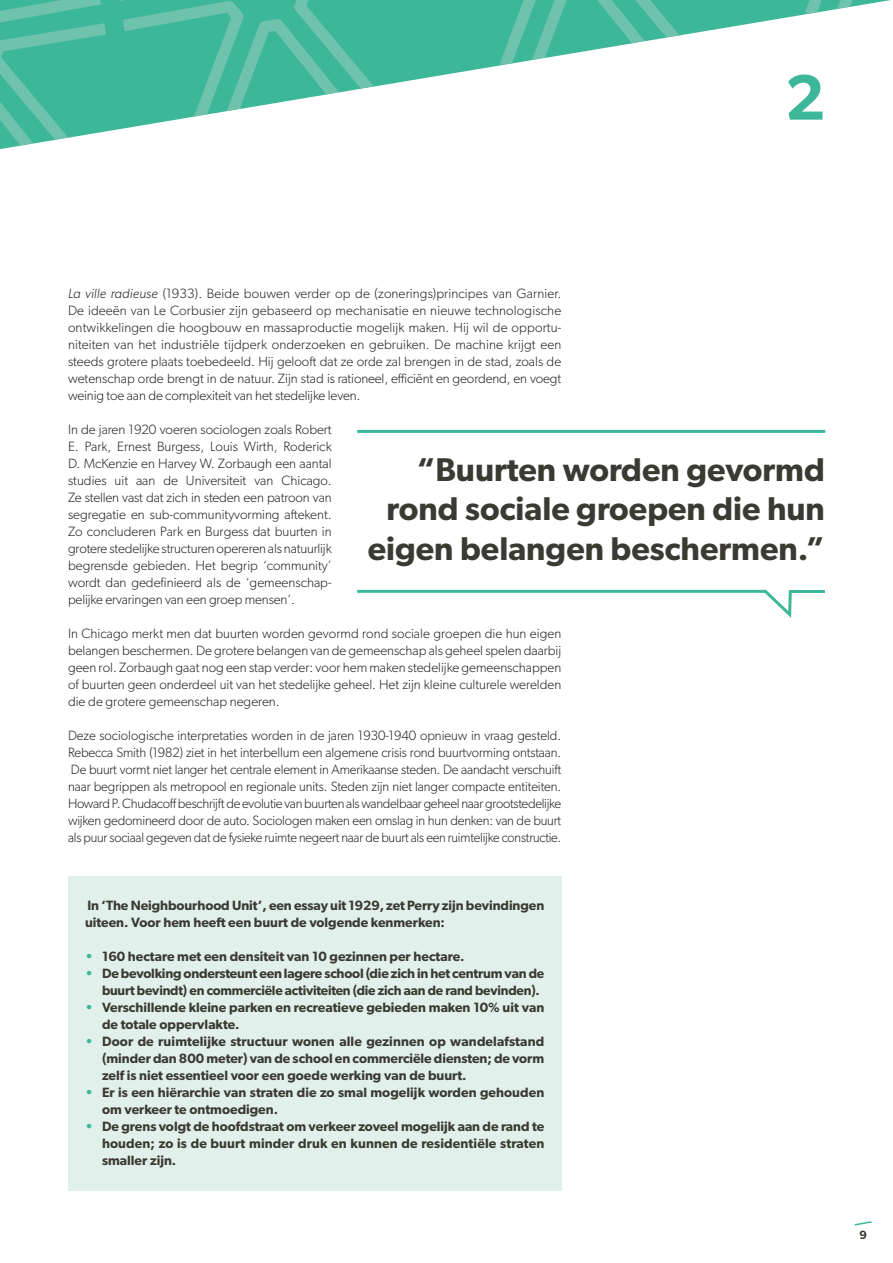
<style>
.page{position:relative;width:893px;height:1263px;background:#fff}
.page>*{position:absolute;margin:0;border:0;box-sizing:border-box;transform-origin:0 0}
.t1{font:600 64.5px "Gibson";color:#3db79a}
.t2{font:600 33px/39.6px "Gibson";color:#3b3a32;text-align:right}
.t3{font:300 13.5px/17px "Gibson";letter-spacing:-.01em;color:#231f20;text-align:justify}
.t4{font:600 13.5px/17px "Gibson";color:#3b3a32}
.t5{font:600 12px "Gibson";color:#3b3a32}
.s1{font-style:italic}
.s2{color:#3db79a}
</style>
<div class="page">
<svg style="left:106px;top:0;width:630px;height:132px"></svg>
<svg style="left:0;top:0;width:106px;height:150px;background:#55bea4"></svg>
<svg style="left:118px;top:0;width:293px;height:130px"></svg>
<svg style="left:423px;top:0;width:294px;height:78px"></svg>
<svg style="left:728px;top:0;width:163px;height:26px"></svg>
<svg style="left:854px;top:1221px;width:18px;height:5px"></svg>
<div style="left:68px;top:876px;width:493px;height:315px;background:#e1f0eb"></div>
<svg style="left:357px;top:589px;width:468px;height:29px"></svg>
<hr style="left:357px;top:430px;width:468px;height:3px;background:#3db79a">
<h1 class="t1" style="left:785px;top:75px;width:42px">2</h1>
<p class="t3" style="left:68px;top:286px;width:495px"><span class="s1">La ville radieuse</span> (1933). Beide bouwen verder op de (zonerings)principes van Garnier.<br>De ideeën van Le Corbusier zijn gebaseerd op mechanisatie en nieuwe technologische ontwikkelingen die hoogbouw en massaproductie mogelijk maken. Hij wil de opportu&shy;niteiten van het industriële tijdperk onderzoeken en gebruiken. De machine krijgt een steeds grotere plaats toebedeeld. Hij gelooft dat ze orde zal brengen in de stad, zoals de wetenschap orde brengt in de natuur. Zijn stad is rationeel, efficiënt en geordend, en voegt weinig toe aan de complexiteit van het stedelijke leven.</p>
<p class="t3" style="left:68px;top:422px;width:265px">In de jaren 1920 voeren sociologen zoals Robert E. Park, Ernest Burgess, Louis Wirth, Roderick D. McKenzie en Harvey W. Zorbaugh een aantal studies uit aan de Universiteit van Chicago.<br>Ze stellen vast dat zich in steden een patroon van segregatie en sub-communityvorming aftekent.<br>Zo concluderen Park en Burgess dat buurten in grotere stedelijke structuren opereren als natuurlijk begrensde gebieden. Het begrip ‘community’ wordt dan gedefinieerd als de ‘gemeenschap&shy;pelijke ervaringen van een groep mensen’.</p>
<p class="t3" style="left:68px;top:626px;width:495px">In Chicago merkt men dat buurten worden gevormd rond sociale groepen die hun eigen belangen beschermen. De grotere belangen van de gemeenschap als geheel spelen daarbij geen rol. Zorbaugh gaat nog een stap verder: voor hem maken stedelijke gemeenschappen of buurten geen onderdeel uit van het stedelijke geheel. Het zijn kleine culturele werelden die de grotere gemeenschap negeren.</p>
<p class="t3" style="left:68px;top:728px;width:495px">Deze sociologische interpretaties worden in de jaren 1930-1940 opnieuw in vraag gesteld.<br>Rebecca Smith (1982) ziet in het interbellum een algemene crisis rond buurtvorming ontstaan.<br>De buurt vormt niet langer het centrale element in Amerikaanse steden. De aandacht verschuift naar begrippen als metropool en regionale units. Steden zijn niet langer compacte entiteiten.<br>Howard P. Chudacoff beschrijft de evolutie van buurten als wandelbaar geheel naar grootstedelijke wijken gedomineerd door de auto. Sociologen maken een omslag in hun denken: van de buurt als puur sociaal gegeven dat de fysieke ruimte negeert naar de buurt als een ruimtelijke constructie.</p>
<h2 class="t2" style="left:368px;top:453px;width:459px">“Buurten worden gevormd rond sociale groepen die hun eigen belangen beschermen.”</h2>
<p class="t4" style="left:85px;top:898px;width:461px">In ‘The Neighbourhood Unit’, een essay uit 1929, zet Perry zijn bevindingen uiteen. Voor hem heeft een buurt de volgende kenmerken:</p>
<p class="t4" style="left:85px;top:949px;width:381px"><span class="s2">•</span> 160 hectare met een densiteit van 10 gezinnen per hectare.</p>
<p class="t4" style="left:102px;top:966px;width:444px;text-indent:-17px"><span class="s2">•</span> De bevolking ondersteunt een lagere school (die zich in het centrum van de buurt bevindt) en commerciële activiteiten (die zich aan de rand bevinden).</p>
<p class="t4" style="left:102px;top:1000px;width:444px;text-indent:-17px"><span class="s2">•</span> Verschillende kleine parken en recreatieve gebieden maken 10% uit van de totale oppervlakte.</p>
<p class="t4" style="left:102px;top:1034px;width:444px;text-align:justify;text-indent:-17px"><span class="s2">•</span> Door de ruimtelijke structuur wonen alle gezinnen op wandelafstand (minder dan 800 meter) van de school en commerciële diensten; de vorm zelf is niet essentieel voor een goede werking van de buurt.</p>
<p class="t4" style="left:102px;top:1085px;width:444px;text-indent:-17px"><span class="s2">•</span> Er is een hiërarchie van straten die zo smal mogelijk worden gehouden om verkeer te ontmoedigen.</p>
<p class="t4" style="left:102px;top:1119px;width:444px;text-align:justify;text-indent:-17px"><span class="s2">•</span> De grens volgt de hoofdstraat om verkeer zoveel mogelijk aan de rand te houden; zo is de buurt minder druk en kunnen de residentiële straten smaller zijn.</p>
<p class="t5" style="left:859px;top:1230px;width:9px">9</p>
</div>
